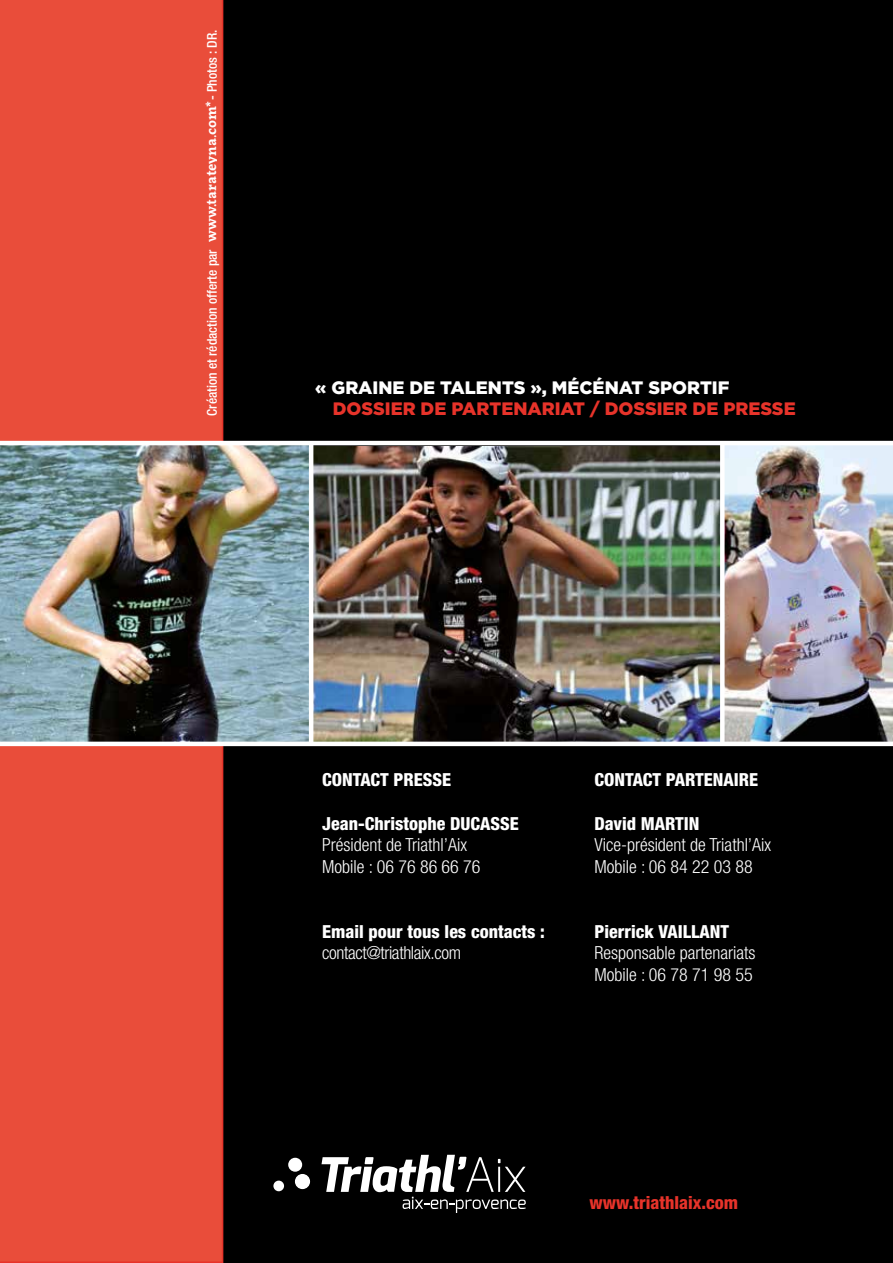
<style>
.page{position:relative;width:893px;height:1263px;background:#000}
.page>*{position:absolute;margin:0;border:0;box-sizing:border-box;transform-origin:0 0}
.t1{font:300 condensed 18px/21.6px "Helvetica Neue";color:#fff}
.t2{font:800 condensed 18px "Helvetica Neue";color:#fff}
.t3{font:900 18px "Gotham";color:#e7332a}
.t4{font:900 18px "Gotham";color:#fff}
.t5{font:300 condensed 18px "Helvetica Neue";letter-spacing:-.02em;color:#fff}
.t6{font:800 condensed 18px "Helvetica Neue";color:#e7332a}
.t7{font:700 13.95px "Clavo";color:#fff}
.t8{font:500 condensed 13.5px "Helvetica Neue";color:#fff}
.s1{font-family:"Helvetica Neue";font-weight:500;font-stretch:condensed;font-size:13.5px}
</style>
<div class="page">
<div style="left:0;top:0;width:223px;height:1263px;background:#e94d3a"></div>
<img style="left:0;top:445px;width:309px;height:297px">
<img style="left:725px;top:445px;width:168px;height:297px">
<img style="left:313px;top:446px;width:407px;height:296px">
<hr style="left:0;top:441px;width:893px;height:4px;background:#fff">
<hr style="left:0;top:742px;width:893px;height:4px;background:#fff">
<div style="left:720px;top:443px;width:5px;height:301px;background:#fff"></div>
<hr style="left:309px;top:443px;width:4px;height:301px;background:#fff">
<svg style="left:321px;top:1155px;width:205px;height:57px"></svg>
<div style="left:288px;top:1158px;width:14px;height:14px;background:#fff;border-radius:50%"></div>
<div style="left:273px;top:1180px;width:11px;height:11px;background:#fff;border-radius:50%"></div>
<div style="left:295px;top:1174px;width:15px;height:15px;background:#fff;border-radius:50%"></div>
<p class="t7" style="left:201px;top:242px;width:214px;rotate:-90deg">www.tarateyna.com*<span class="s1">- Photos : DR.</span></p>
<p class="t8" style="left:204px;top:416px;width:168px;rotate:-90deg">Création et rédaction offerte par</p>
<p class="t4" style="left:315px;top:377px;width:416px">« GRAINE DE TALENTS », MÉCÉNAT SPORTIF</p>
<p class="t3" style="left:333px;top:398px;width:464px">DOSSIER DE PARTENARIAT / DOSSIER DE PRESSE</p>
<p class="t2" style="left:322px;top:769px;width:130px">CONTACT PRESSE</p>
<p class="t2" style="left:322px;top:812px;width:198px">Jean-Christophe DUCASSE</p>
<p class="t1" style="left:322px;top:834px;width:160px">Président de Triathl’Aix<br>Mobile : 06 76 86 66 76</p>
<p class="t2" style="left:322px;top:920px;width:224px">Email pour tous les contacts :</p>
<p class="t5" style="left:322px;top:942px;width:140px">contact@triathlaix.com</p>
<p class="t2" style="left:594px;top:769px;width:165px">CONTACT PARTENAIRE</p>
<p class="t2" style="left:594px;top:812px;width:107px">David MARTIN</p>
<p class="t1" style="left:594px;top:834px;width:178px">Vice-président de Triathl’Aix<br>Mobile : 06 84 22 03 88</p>
<p class="t2" style="left:594px;top:920px;width:136px">Pierrick VAILLANT</p>
<p class="t1" style="left:594px;top:942px;width:163px">Responsable partenariats<br>Mobile : 06 78 71 98 55</p>
<p class="t6" style="left:589px;top:1191px;width:150px">www.triathlaix.com</p>
</div>
